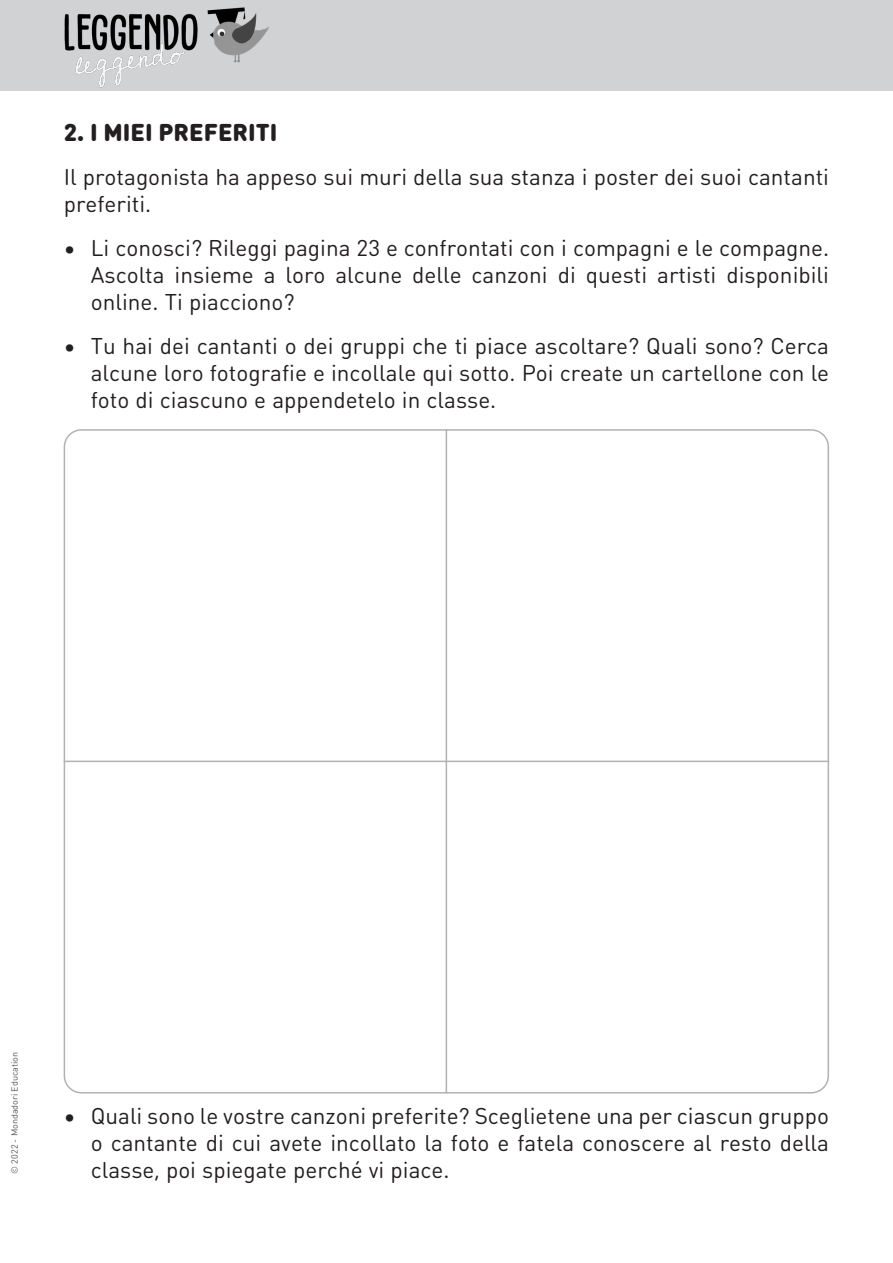
<style>
.page{position:relative;width:893px;height:1263px;background:#fff}
.page>*{position:absolute;margin:0;border:0;box-sizing:border-box;transform-origin:0 0}
.t1{font:900 24px "DIN Round Pro";color:#231f20}
.t2{font:22.5px/27px "DIN Round Pro";color:#231f20;text-align:justify}
.t3{font:9px "DIN Round Pro";color:#57585a}
</style>
<div class="page">
<div style="left:0;top:0;width:893px;height:91px;background:#d1d2d4"></div>
<img style="left:206px;top:7px;width:64px;height:57px">
<img style="left:64px;top:12px;width:134px;height:76px">
<hr style="left:446px;top:429px;width:1px;height:664px;background:#b1b2b5">
<hr style="left:64px;top:761px;width:765px;height:1px;background:#b1b2b5">
<p class="t1" style="left:64px;top:114px;width:215px">2. I MIEI PREFERITI</p>
<p class="t2" style="left:64px;top:163px;width:767px">Il protagonista ha appeso sui muri della sua stanza i poster dei suoi cantanti preferiti.</p>
<p class="t2" style="left:91px;top:234px;width:740px;text-indent:-27px">• Li conosci? Rileggi pagina 23 e confrontati con i compagni e le compagne.<br>Ascolta insieme a loro alcune delle canzoni di questi artisti disponibili online. Ti piacciono?</p>
<p class="t2" style="left:91px;top:332px;width:740px;text-indent:-27px">• Tu hai dei cantanti o dei gruppi che ti piace ascoltare? Quali sono? Cerca alcune loro fotografie e incollale qui sotto. Poi create un cartellone con le foto di ciascuno e appendetelo in classe.</p>
<p class="t3" style="left:8px;top:1174px;width:123px;rotate:-90deg">© 2022 - Mondadori Education</p>
<p class="t2" style="left:91px;top:1101px;width:740px;text-indent:-27px">• Quali sono le vostre canzoni preferite? Sceglietene una per ciascun gruppo o cantante di cui avete incollato la foto e fatela conoscere al resto della classe, poi spiegate perché vi piace.</p>
</div>
